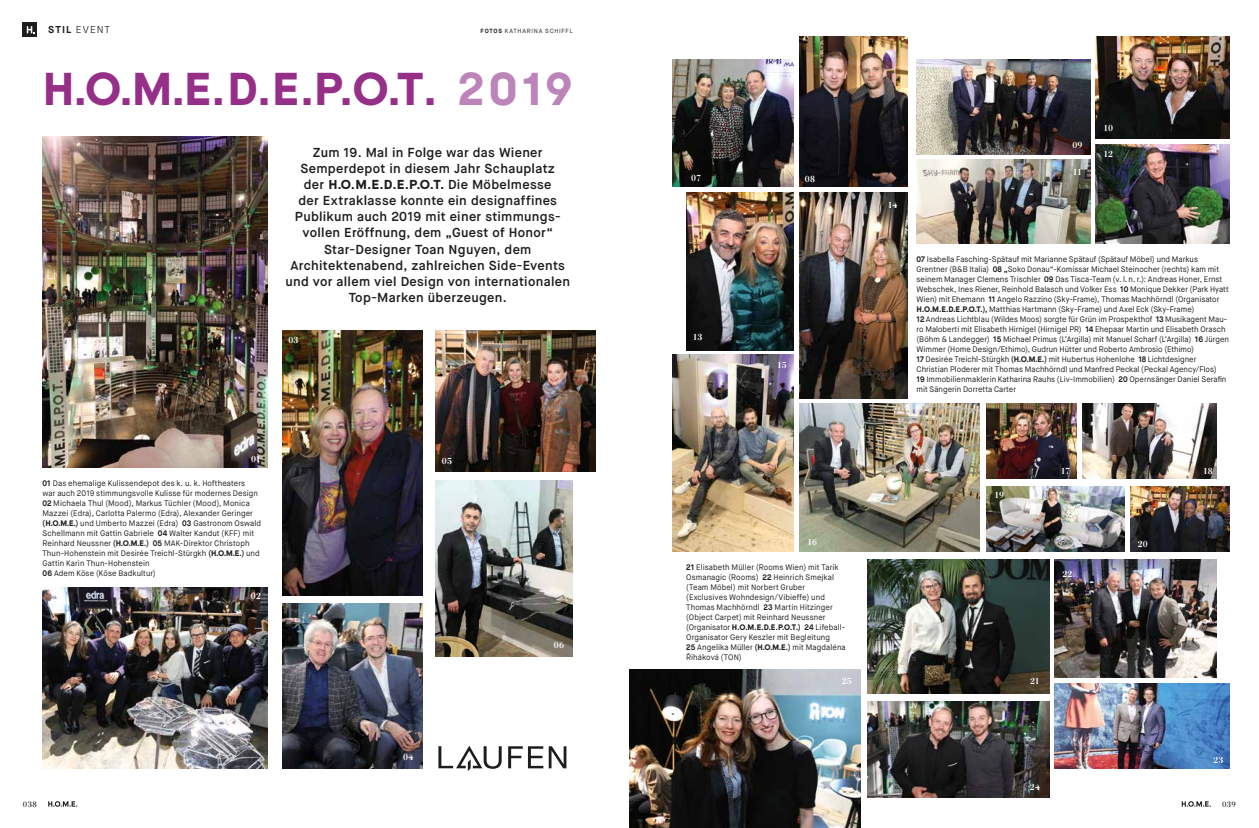
<style>
.page{position:relative;width:1259px;height:828px;background:#fff}
.page>*{position:absolute;margin:0;border:0;box-sizing:border-box;transform-origin:0 0}
.t1{font:900 46px "Maison Home";letter-spacing:.095em;color:#962f88}
.t2{font:600 13px/16px "Maison Neue";letter-spacing:.02em;color:#1d1d1b;text-align:center}
.t3{font:900 13px "Maison Home";color:#1d1d1b}
.t4{font:300 10px "Maison Neue";letter-spacing:.105em;color:#1d1d1b}
.t5{font:700 9px "Gianotten LT Pro";letter-spacing:.01em;color:#fff;scale:.96 1}
.t6{font:8px/10px "Maison Neue";letter-spacing:.005em;color:#1d1d1b;scale:.96 1}
.t7{font:8px "Gianotten LT Pro";letter-spacing:.04em;color:#1d1d1b}
.t8{font:6px "Maison Neue";letter-spacing:.125em;color:#1d1d1b}
.s1{font-weight:700}
.s2{color:#bc84b9}
.s3{font-family:"Maison Neue";font-weight:600}
.s4{font-family:"Maison Home";font-weight:900}
</style>
<div class="page">
<svg style="left:48px;top:801px;width:29px;height:5px"></svg>
<svg style="left:1181px;top:801px;width:29px;height:5px"></svg>
<svg style="left:23px;top:23px;width:14px;height:14px"></svg>
<svg style="left:27px;top:26px;width:8px;height:7px"></svg>
<img style="left:916px;top:160px;width:174px;height:84px">
<img style="left:435px;top:330px;width:160px;height:142px">
<img style="left:435px;top:481px;width:138px;height:175px">
<img style="left:43px;top:136px;width:225px;height:332px">
<img style="left:672px;top:60px;width:121px;height:126px">
<img style="left:800px;top:37px;width:107px;height:149px">
<img style="left:686px;top:193px;width:107px;height:157px">
<img style="left:800px;top:193px;width:107px;height:206px">
<img style="left:916px;top:60px;width:174px;height:94px">
<img style="left:1054px;top:683px;width:175px;height:85px">
<img style="left:867px;top:560px;width:182px;height:133px">
<img style="left:1054px;top:560px;width:162px;height:118px">
<img style="left:282px;top:604px;width:140px;height:164px">
<img style="left:43px;top:587px;width:225px;height:181px">
<img style="left:986px;top:403px;width:90px;height:75px">
<img style="left:1082px;top:403px;width:134px;height:75px">
<img style="left:867px;top:701px;width:182px;height:97px">
<img style="left:629px;top:669px;width:231px;height:159px">
<img style="left:800px;top:403px;width:179px;height:148px">
<img style="left:282px;top:330px;width:140px;height:265px">
<img style="left:672px;top:354px;width:121px;height:197px">
<img style="left:986px;top:486px;width:138px;height:65px">
<img style="left:1130px;top:486px;width:99px;height:65px">
<img style="left:1095px;top:37px;width:134px;height:102px">
<img style="left:1095px;top:145px;width:134px;height:99px">
<svg style="left:508px;top:746px;width:35px;height:22px"></svg>
<svg style="left:549px;top:746px;width:17px;height:22px"></svg>
<svg style="left:438px;top:745px;width:64px;height:26px"></svg>
<p class="t4" style="left:48px;top:24px;width:64px"><span class="s1">STIL</span> EVENT</p>
<p class="t8" style="left:480px;top:27px;width:94px"><span class="s1">FOTOS</span> KATHARINA SCHIFFL</p>
<h1 class="t1" style="left:43px;top:72px;width:532px">ሹD.E.P.O.T. <span class="s2">2019</span></h1>
<h2 class="t2" style="left:300px;top:145px;width:256px">Zum 19. Mal in Folge war das Wiener<br>Semperdepot in diesem Jahr Schauplatz</h2>
<h2 class="t3" style="left:304px;top:180px;width:249px"><span class="s3">der</span> H.O.M.E.D.E.P.O.T. <span class="s3">Die Möbelmesse</span></h2>
<p class="t2" style="left:285px;top:193px;width:286px">der Extraklasse konnte ein designaffines Publikum auch 2019 mit einer stimmungs&shy;vollen Eröffnung, dem „Guest of Honor“ Star-Designer Toan Nguyen, dem Architektenabend, zahlreichen Side-Events und vor allem viel Design von internationalen Top-Marken überzeugen.</p>
<p class="t5" style="left:288px;top:334px;width:12px">03</p>
<p class="t5" style="left:251px;top:453px;width:12px">01</p>
<p class="t6" style="left:43px;top:478px;width:229px"><span class="s1">01</span> Das ehemalige Kulissendepot des k. u. k. Hoftheaters<br>war auch 2019 stimmungsvolle Kulisse für modernes Design <span class="s1">02</span> Michaela Thul (Mood), Markus Tüchler (Mood), Monica Mazzei (Edra), Carlotta Palermo (Edra), Alexander Geringer <span class="s1">(</span><span class="s4">ሹ</span><span class="s1">)</span> und Umberto Mazzei (Edra) <span class="s1">03</span> Gastronom Oswald Schellmann mit Gattin Gabriele <span class="s1">04</span> Walter Kandut (KFF) mit Reinhard Neussner <span class="s1">(</span><span class="s4">ሹ</span><span class="s1">) 05</span> MAK-Direktor Christoph Thun-Hohenstein mit Desirée Treichl-Stürgkh <span class="s1">(</span><span class="s4">ሹ</span><span class="s1">)</span> und Gattin Karin Thun-Hohenstein<br><span class="s1">06</span> Adem Köse (Köse Badkultur)</p>
<p class="t5" style="left:251px;top:590px;width:12px">02</p>
<p class="t5" style="left:442px;top:455px;width:12px">05</p>
<p class="t5" style="left:403px;top:751px;width:12px">04</p>
<p class="t5" style="left:554px;top:639px;width:12px">06</p>
<p class="t5" style="left:691px;top:172px;width:12px">07</p>
<p class="t5" style="left:693px;top:331px;width:12px">13</p>
<p class="t5" style="left:805px;top:173px;width:12px">08</p>
<p class="t5" style="left:777px;top:359px;width:12px">15</p>
<p class="t5" style="left:807px;top:536px;width:11px">16</p>
<p class="t6" style="left:686px;top:562px;width:168px"><span class="s1">21</span> Elisabeth Müller (Rooms Wien) mit Tarik Osmanagic (Rooms) <span class="s1">22</span> Heinrich Smejkal (Team Möbel) mit Norbert Gruber (Exclusives Wohndesign/Vibieffe) und Thomas Machhörndl <span class="s1">23</span> Martin Hitzinger (Object Carpet) mit Reinhard Neussner (Organisator <span class="s4">H.O.M.E.D.E.P.O.T.</span><span class="s1">) 24</span> Lifeball-Organisator Gery Keszler mit Begleitung<br><span class="s1">25</span> Angelika Müller <span class="s1">(</span><span class="s4">ሹ</span><span class="s1">)</span> mit Magdaléna Řiháková (TON)</p>
<p class="t5" style="left:841px;top:675px;width:12px">25</p>
<p class="t5" style="left:888px;top:200px;width:11px">14</p>
<p class="t5" style="left:1072px;top:139px;width:12px">09</p>
<p class="t5" style="left:1072px;top:166px;width:11px">11</p>
<p class="t5" style="left:1103px;top:122px;width:12px">10</p>
<p class="t5" style="left:1103px;top:149px;width:12px">12</p>
<p class="t6" style="left:916px;top:254px;width:327px"><span class="s1">07</span> Isabella Fasching-Spätauf mit Marianne Spätauf (Spätauf Möbel) und Markus Grentner (B&amp;B Italia) <span class="s1">08 „</span>Soko Donau“-Komissar Michael Steinocher (rechts) kam mit seinem Manager Clemens Trischler <span class="s1">09</span> Das Tisca-Team (v. l. n. r.): Andreas Honer, Ernst Webschek, Ines Riener, Reinhold Balasch und Volker Ess <span class="s1">10</span> Monique Dekker (Park Hyatt Wien) mit Ehemann <span class="s1">11</span> Angelo Razzino (Sky-Frame), Thomas Machhörndl (Organisator <span class="s4">H.O.M.E.D.E.P.O.T.</span><span class="s1">),</span> Matthias Hartmann (Sky-Frame) und Axel Eck (Sky-Frame)<br><span class="s1">12</span> Andreas Lichtblau (Wildes Moos) sorgte für Grün im Prospekthof <span class="s1">13</span> Musikagent Mau&shy;ro Maloberti mit Elisabeth Hirnigel (Hirnigel PR) <span class="s1">14</span> Ehepaar Martin und Elisabeth Orasch (Böhm &amp; Landegger) <span class="s1">15</span> Michael Primus (L’Argilla) mit Manuel Scharf (L’Argilla) <span class="s1">16</span> Jürgen Wimmer (Home Design/Ethimo), Gudrun Hütter und Roberto Ambrosio (Ethimo)<br><span class="s1">17</span> Desirée Treichl-Stürgkh <span class="s1">(</span><span class="s4">ሹ</span><span class="s1">)</span> mit Hubertus Hohenlohe <span class="s1">18</span> Lichtdesigner Christian Ploderer mit Thomas Machhörndl und Manfred Peckal (Peckal Agency/Flos)<br><span class="s1">19</span> Immobilienmaklerin Katharina Rauhs (Liv-Immobilien) <span class="s1">20</span> Opernsänger Daniel Serafin mit Sängerin Dorretta Carter</p>
<p class="t5" style="left:994px;top:489px;width:11px">19</p>
<p class="t5" style="left:1060px;top:466px;width:11px">17</p>
<p class="t5" style="left:1062px;top:568px;width:12px">22</p>
<p class="t5" style="left:1137px;top:538px;width:12px">20</p>
<p class="t5" style="left:1203px;top:466px;width:12px">18</p>
<p class="t5" style="left:1030px;top:675px;width:12px">21</p>
<p class="t5" style="left:1030px;top:782px;width:12px">24</p>
<p class="t5" style="left:1213px;top:754px;width:12px">23</p>
<p class="t7" style="left:23px;top:799px;width:15px">038</p>
<p class="t7" style="left:1222px;top:799px;width:15px">039</p>
</div>
